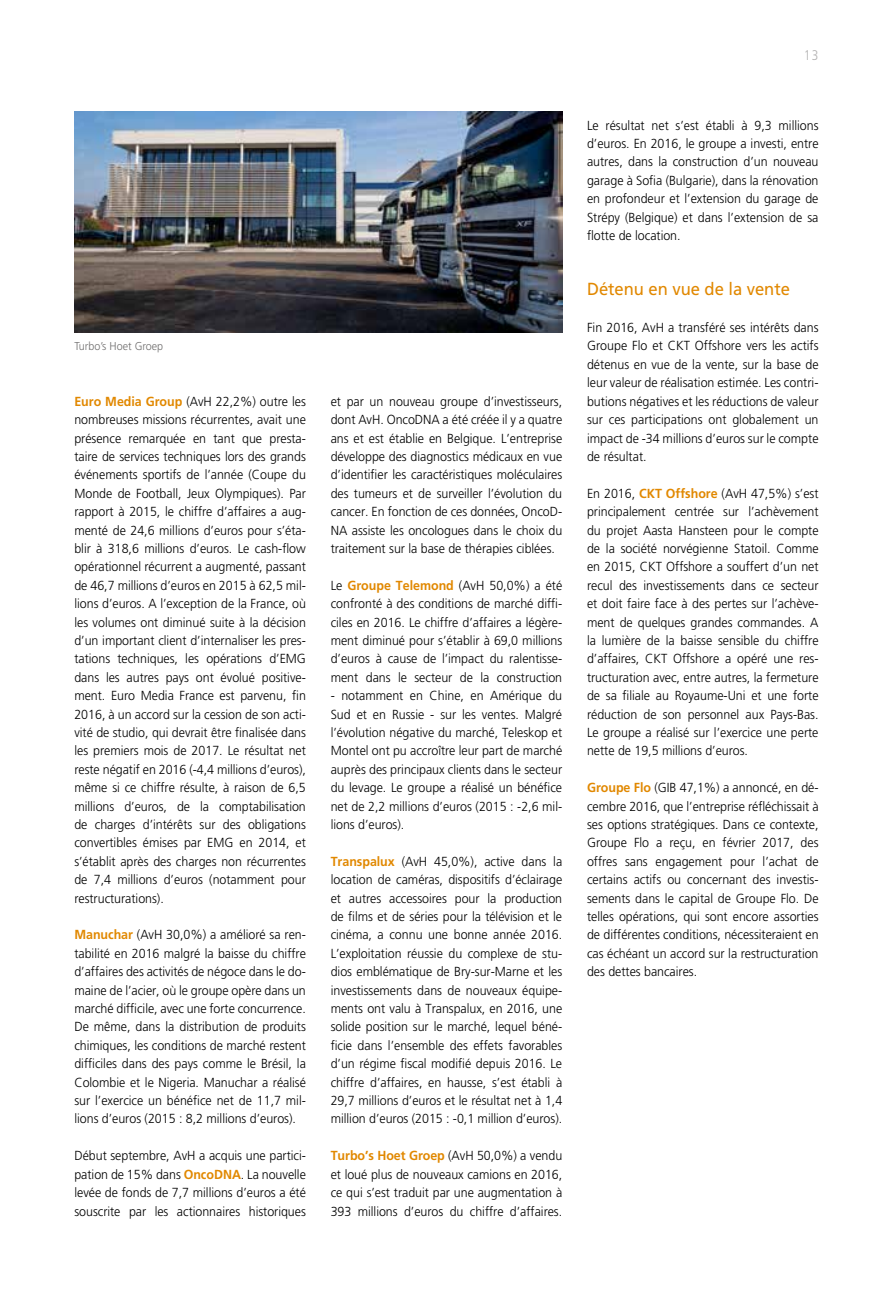
<style>
.page{position:relative;width:893px;height:1290px;background:#fff}
.page>*{position:absolute;margin:0;border:0;box-sizing:border-box;transform-origin:0 0}
.t1{font:17.5px "Frutiger LT Pro";letter-spacing:-.005em;color:#e18800;scale:.95 1}
.t2{font:300 condensed 14px "Frutiger LT Pro";color:#b3b2b2}
.t3{font:300 13.12px/18.4px "Frutiger LT Pro";letter-spacing:-.005em;color:#000;text-align:justify;scale:.95 1}
.t4{font:300 11.38px "Frutiger LT Pro";color:#706f6f;scale:.95 1}
.s1{font-weight:700;color:#e18800}
</style>
<div class="page">
<img style="left:74px;top:111px;width:488px;height:221px">
<p class="t4" style="left:74px;top:340px;width:95px">Turbo’s Hoet Groep</p>
<p class="t3" style="left:74px;top:392px;width:245px"><span class="s1">Euro Media Group</span> (AvH 22,2%) outre les nombreuses missions récurrentes, avait une présence remarquée en tant que presta&shy;taire de services techniques lors des grands événements sportifs de l’année (Coupe du Monde de Football, Jeux Olympiques). Par rapport à 2015, le chiffre d’affaires a aug&shy;menté de 24,6 millions d’euros pour s’éta&shy;blir à 318,6 millions d’euros. Le cash-flow opérationnel récurrent a augmenté, passant de 46,7 millions d’euros en 2015 à 62,5 mil&shy;lions d’euros. A l’exception de la France, où les volumes ont diminué suite à la décision d’un important client d’internaliser les pres&shy;tations techniques, les opérations d’EMG dans les autres pays ont évolué positive&shy;ment. Euro Media France est parvenu, fin 2016, à un accord sur la cession de son acti&shy;vité de studio, qui devrait être finalisée dans les premiers mois de 2017. Le résultat net reste négatif en 2016 (-4,4 millions d’euros), même si ce chiffre résulte, à raison de 6,5 millions d’euros, de la comptabilisation de charges d’intérêts sur des obligations convertibles émises par EMG en 2014, et s’établit après des charges non récurrentes de 7,4 millions d’euros (notamment pour restructurations).</p>
<p class="t3" style="left:74px;top:926px;width:245px"><span class="s1">Manuchar</span> (AvH 30,0%) a amélioré sa ren&shy;tabilité en 2016 malgré la baisse du chiffre d’affaires des activités de négoce dans le do&shy;maine de l’acier, où le groupe opère dans un marché difficile, avec une forte concurrence.<br>De même, dans la distribution de produits chimiques, les conditions de marché restent difficiles dans des pays comme le Brésil, la Colombie et le Nigeria. Manuchar a réalisé sur l’exercice un bénéfice net de 11,7 mil&shy;lions d’euros (2015 : 8,2 millions d’euros).</p>
<p class="t3" style="left:74px;top:1146px;width:245px">Début septembre, AvH a acquis une partici&shy;pation de 15% dans <span class="s1">OncoDNA</span>. La nouvelle levée de fonds de 7,7 millions d’euros a été souscrite par les actionnaires historiques</p>
<p class="t3" style="left:331px;top:392px;width:245px">et par un nouveau groupe d’investisseurs, dont AvH. OncoDNA a été créée il y a quatre ans et est établie en Belgique. L’entreprise développe des diagnostics médicaux en vue d’identifier les caractéristiques moléculaires des tumeurs et de surveiller l’évolution du cancer. En fonction de ces données, OncoD-NA assiste les oncologues dans le choix du traitement sur la base de thérapies ciblées.</p>
<p class="t3" style="left:331px;top:576px;width:245px">Le <span class="s1">Groupe Telemond</span> (AvH 50,0%) a été confronté à des conditions de marché diffi&shy;ciles en 2016. Le chiffre d’affaires a légère&shy;ment diminué pour s’établir à 69,0 millions d’euros à cause de l’impact du ralentisse&shy;ment dans le secteur de la construction</p>
<p class="t3" style="left:331px;top:686px;width:245px">- notamment en Chine, en Amérique du Sud et en Russie - sur les ventes. Malgré l’évolution négative du marché, Teleskop et Montel ont pu accroître leur part de marché auprès des principaux clients dans le secteur du levage. Le groupe a réalisé un bénéfice net de 2,2 millions d’euros (2015 : -2,6 mil&shy;lions d’euros).</p>
<p class="t3" style="left:331px;top:852px;width:245px"><span class="s1">Transpalux</span> (AvH 45,0%), active dans la location de caméras, dispositifs d’éclairage et autres accessoires pour la production de films et de séries pour la télévision et le cinéma, a connu une bonne année 2016.<br>L’exploitation réussie du complexe de stu&shy;dios emblématique de Bry-sur-Marne et les investissements dans de nouveaux équipe&shy;ments ont valu à Transpalux, en 2016, une solide position sur le marché, lequel béné&shy;ficie dans l’ensemble des effets favorables d’un régime fiscal modifié depuis 2016. Le chiffre d’affaires, en hausse, s’est établi à 29,7 millions d’euros et le résultat net à 1,4 million d’euros (2015 : -0,1 million d’euros).</p>
<p class="t3" style="left:331px;top:1146px;width:245px"><span class="s1">Turbo’s Hoet Groep</span> (AvH 50,0%) a vendu et loué plus de nouveaux camions en 2016, ce qui s’est traduit par une augmentation à 393 millions d’euros du chiffre d’affaires.</p>
<p class="t2" style="left:804px;top:47px;width:16px">13</p>
<p class="t3" style="left:587px;top:116px;width:245px">Le résultat net s’est établi à 9,3 millions d’euros. En 2016, le groupe a investi, entre autres, dans la construction d’un nouveau garage à Sofia (Bulgarie), dans la rénovation en profondeur et l’extension du garage de Strépy (Belgique) et dans l’extension de sa flotte de location.</p>
<h1 class="t1" style="left:587px;top:279px;width:215px">Détenu en vue de la vente</h1>
<p class="t3" style="left:587px;top:318px;width:245px">Fin 2016, AvH a transféré ses intérêts dans Groupe Flo et CKT Offshore vers les actifs détenus en vue de la vente, sur la base de leur valeur de réalisation estimée. Les contri&shy;butions négatives et les réductions de valeur sur ces participations ont globalement un impact de -34 millions d’euros sur le compte de résultat.</p>
<p class="t3" style="left:587px;top:484px;width:245px">En 2016, <span class="s1">CKT Offshore</span> (AvH 47,5%) s’est principalement centrée sur l’achèvement du projet Aasta Hansteen pour le compte de la société norvégienne Statoil. Comme en 2015, CKT Offshore a souffert d’un net recul des investissements dans ce secteur et doit faire face à des pertes sur l’achève&shy;ment de quelques grandes commandes. A la lumière de la baisse sensible du chiffre d’affaires, CKT Offshore a opéré une res&shy;tructuration avec, entre autres, la fermeture de sa filiale au Royaume-Uni et une forte réduction de son personnel aux Pays-Bas.<br>Le groupe a réalisé sur l’exercice une perte nette de 19,5 millions d’euros.</p>
<p class="t3" style="left:587px;top:778px;width:245px"><span class="s1">Groupe Flo</span> (GIB 47,1%) a annoncé, en dé&shy;cembre 2016, que l’entreprise réfléchissait à ses options stratégiques. Dans ce contexte, Groupe Flo a reçu, en février 2017, des offres sans engagement pour l’achat de certains actifs ou concernant des investis&shy;sements dans le capital de Groupe Flo. De telles opérations, qui sont encore assorties de différentes conditions, nécessiteraient en cas échéant un accord sur la restructuration des dettes bancaires.</p>
</div>
